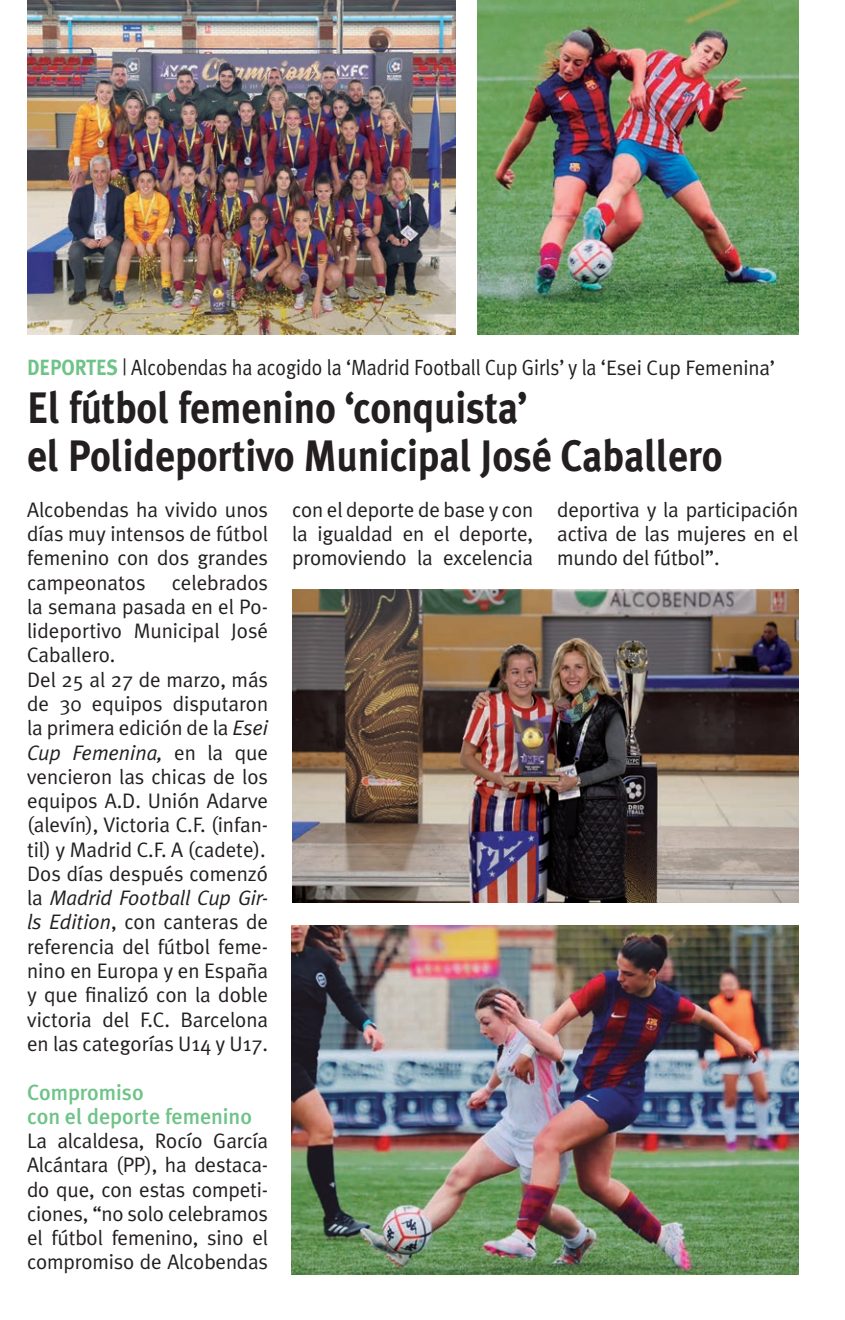
<style>
.page{position:relative;width:845px;height:1320px;background:#fff}
.page>*{position:absolute;margin:0;border:0;box-sizing:border-box;transform-origin:0 0}
.t1{font:700 44px/48px "Meta Plus";letter-spacing:-.005em;color:#231f20;scale:.9 1}
.t2{font:22px "Meta Plus Normal";letter-spacing:-.005em;color:#231f20;scale:.9 1}
.t3{font:500 22px/24.2px "Meta Plus";letter-spacing:-.005em;color:#6fc388}
.t4{font:21px/24.2px "Meta Plus Normal";letter-spacing:-.005em;color:#231f20;text-align:justify}
.s1{font-family:"Meta Plus";font-weight:700;color:#6fc388}
.s2{font-size:21px}
.s3{font-style:italic}
</style>
<div class="page">
<img style="left:27px;top:0;width:428px;height:335px">
<img style="left:292px;top:589px;width:506px;height:314px">
<img style="left:478px;top:0;width:320px;height:335px">
<img style="left:292px;top:926px;width:506px;height:348px">
<p class="t2" style="left:27px;top:354px;width:832px"><span class="s1">DEPORTES</span> | Alcobendas ha acogido la ‘Madrid Football Cup Girls’ y la ‘<span class="s2">Esei Cup Femenina’</span></p>
<h1 class="t1" style="left:27px;top:383px;width:774px">El fútbol femenino ‘conquista’<br>el Polideportivo Municipal José Caballero</h1>
<p class="t4" style="left:27px;top:497px;width:243px;text-align:left">Alcobendas ha vivido unos días muy intensos de fútbol femenino con dos grandes campeonatos celebrados la semana pasada en el Po&shy;lideportivo Municipal José<br>Caballero.<br>Del 25 al 27 de marzo, más de 30 equipos disputaron la primera edición de la <span class="s3">Esei<br>Cup Femenina,</span> en la que vencieron las chicas de los equipos A.D. Unión Adarve (alevín), Victoria C.F. (infan&shy;til) y Madrid C.F. A (cadete).<br>Dos días después comenzó la <span class="s3">Madrid Football Cup Gir&shy;ls Edition</span>, con canteras de referencia del fútbol feme&shy;nino en Europa y en España y que finalizó con la doble victoria del F.C. Barcelona en las categorías U14 y U17.</p>
<p class="t3" style="left:27px;top:1080px;width:226px">Compromiso<br>con el deporte femenino</p>
<p class="t4" style="left:27px;top:1128px;width:243px">La alcaldesa, Rocío García Alcántara (PP), ha destaca&shy;do que, con estas competi&shy;ciones, “no solo celebramos el fútbol femenino, sino el compromiso de Alcobendas</p>
<p class="t4" style="left:292px;top:497px;width:243px">con el deporte de base y con la igualdad en el deporte, promoviendo la excelencia</p>
<p class="t4" style="left:557px;top:497px;width:243px">deportiva y la participación activa de las mujeres en el mundo del fútbol”.</p>
</div>
